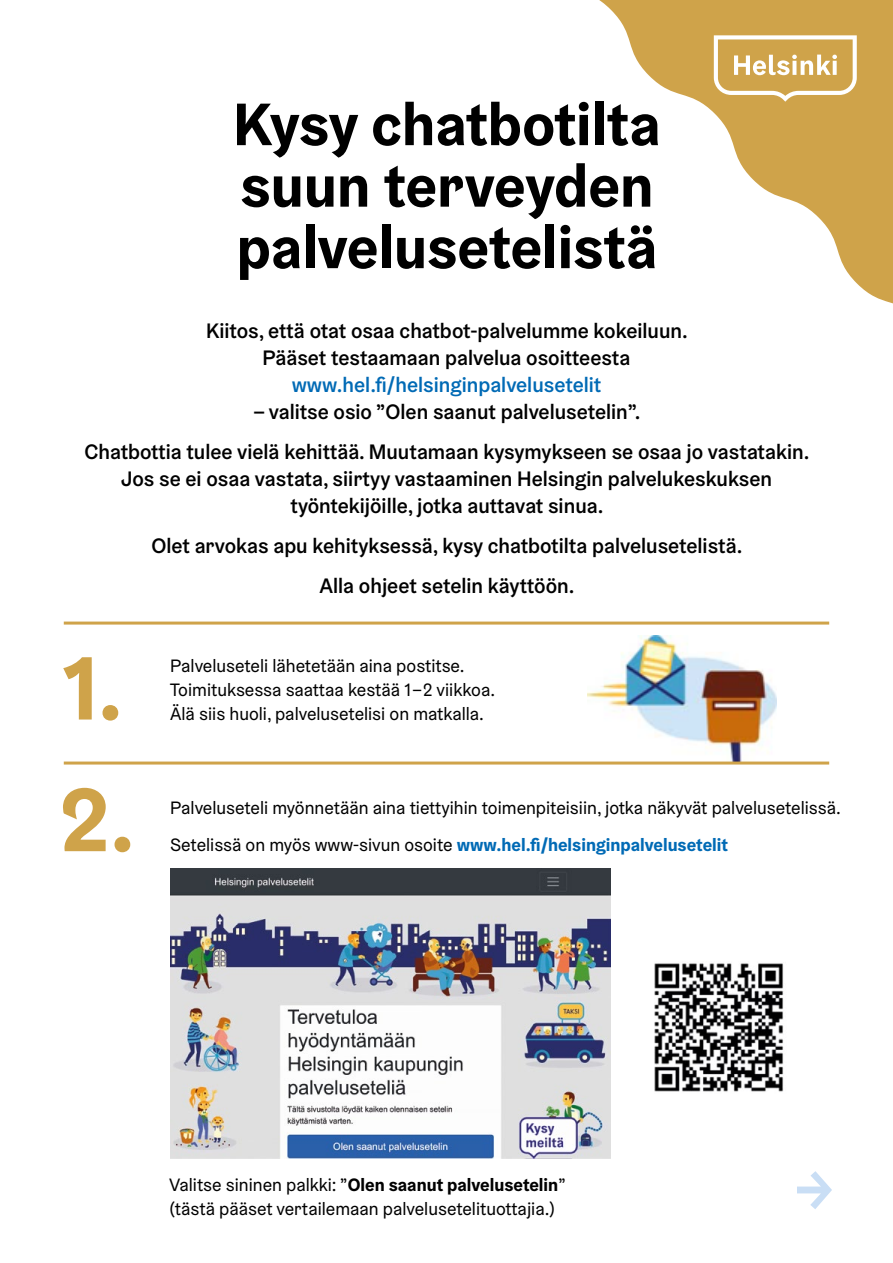
<style>
.page{position:relative;width:893px;height:1263px;background:#fff}
.page>*{position:absolute;margin:0;border:0;box-sizing:border-box;transform-origin:0 0}
.t1{font:700 90px "Helsinki Grotesk";color:#cfa34a}
.t2{font:700 60px/61.5px "Helsinki Grotesk";color:#000;text-align:justify}
.t3{font:700 54px "Helsinki Grotesk";color:#c9def5}
.Leipis__mammy{font:500 21px/27px "Helsinki Grotesk";color:#000;text-align:center}
.Leipis__mammy-2{font:18px/24px "Helsinki Grotesk";color:#000}
.Leipis__mammy-3{font:700 18px "Helsinki Grotesk";color:#006ab5}
.Leipis__mammy-4{font:700 18px "Helsinki Grotesk";color:#000}
.s1{color:#006ab5}
.s2{font-weight:400;color:#000}
.s3{font-weight:400}
</style>
<div class="page">
<img style="left:588px;top:635px;width:189px;height:126px">
<svg style="left:599px;top:0;width:294px;height:304px"></svg>
<svg style="left:714px;top:35px;width:143px;height:67px"></svg>
<img style="left:654px;top:963px;width:130px;height:129px">
<hr style="left:64px;top:761px;width:765px;height:3px;background:#cfa34a">
<hr style="left:64px;top:621px;width:765px;height:3px;background:#cfa34a">
<img style="left:170px;top:868px;width:441px;height:291px">
<p class="t2" style="left:233px;top:93px;width:429px">Kysy chatbotilta suun terveyden palvelusetelistä</p>
<p class="Leipis__mammy" style="left:206px;top:317px;width:483px">Kiitos, että otat osaa chatbot-palvelumme kokeiluun.</p>
<p class="Leipis__mammy" style="left:262px;top:344px;width:370px">Pääset testaamaan palvelua osoitteesta <span class="s1">www.hel.fi/helsinginpalvelusetelit</span></p>
<p class="Leipis__mammy" style="left:253px;top:398px;width:388px">– valitse osio ”Olen saanut palvelusetelin”.</p>
<p class="Leipis__mammy" style="left:85px;top:438px;width:726px">Chatbottia tulee vielä kehittää. Muutamaan kysymykseen se osaa jo vastatakin.<br>Jos se ei osaa vastata, siirtyy vastaaminen Helsingin palvelukeskuksen työntekijöille, jotka auttavat sinua.</p>
<p class="Leipis__mammy" style="left:151px;top:532px;width:592px">Olet arvokas apu kehityksessä, kysy chatbotilta palvelusetelistä.</p>
<p class="Leipis__mammy" style="left:319px;top:572px;width:257px">Alla ohjeet setelin käyttöön.</p>
<p class="t1" style="left:63px;top:631px;width:61px">1.</p>
<p class="t1" style="left:60px;top:763px;width:77px">2.</p>
<p class="Leipis__mammy-2" style="left:170px;top:653px;width:327px">Palveluseteli lähetetään aina postitse.<br>Toimituksessa saattaa kestää 1–2 viikkoa.</p>
<p class="Leipis__mammy-2" style="left:170px;top:701px;width:315px">Älä siis huoli, palvelusetelisi on matkalla.</p>
<p class="Leipis__mammy-2" style="left:170px;top:796px;width:672px">Palveluseteli myönnetään aina tiettyihin toimenpiteisiin, jotka näkyvät palvelusetelissä.</p>
<p class="Leipis__mammy-3" style="left:170px;top:833px;width:559px"><span class="s2">Setelissä on myös www-sivun osoite</span> www.hel.fi/helsinginpalvelusetelit</p>
<p class="Leipis__mammy-4" style="left:169px;top:1173px;width:399px"><span class="s3">Valitse sininen palkki: ”</span>Olen saanut palvelusetelin<span class="s3">”</span></p>
<p class="Leipis__mammy-2" style="left:169px;top:1197px;width:388px">(tästä pääset vertailemaan palvelusetelituottajia.)</p>
<p class="t3" style="left:795px;top:1156px;width:39px">→</p>
</div>
